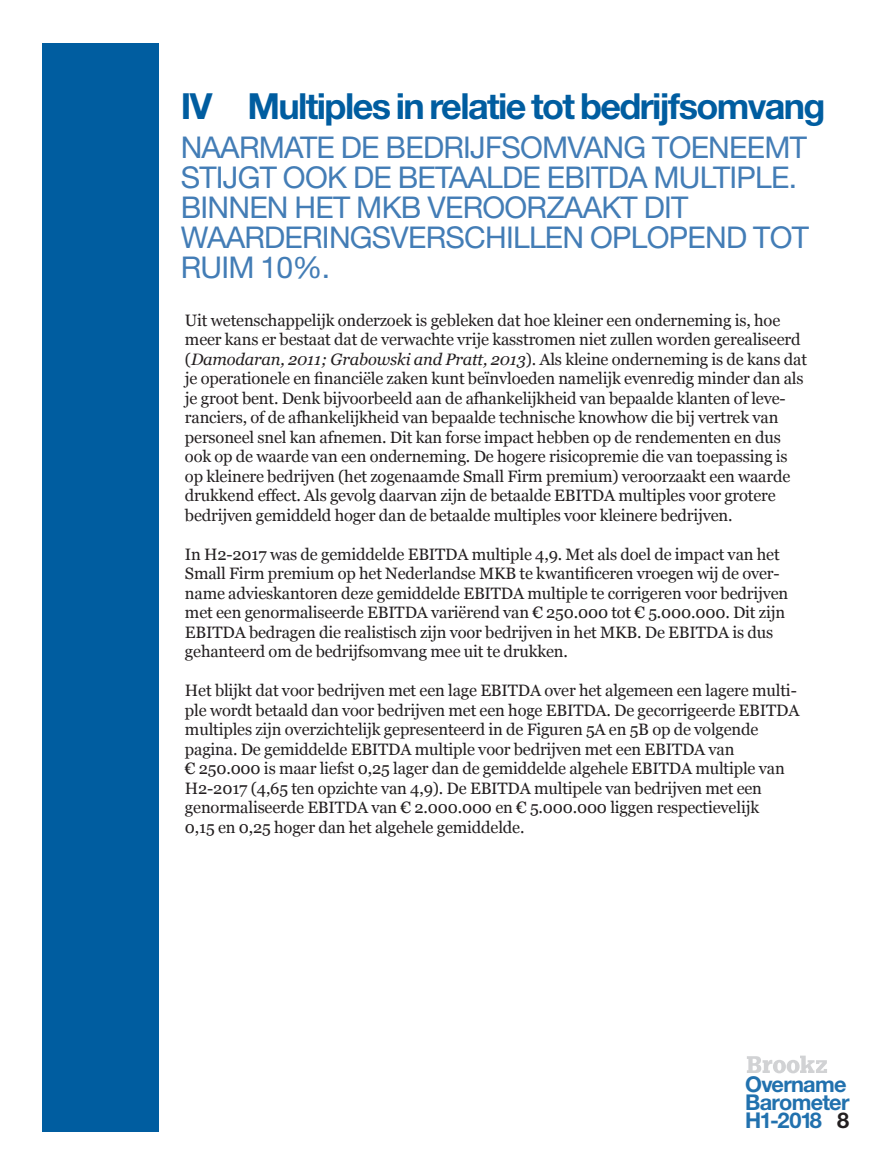
<style>
.page{position:relative;width:893px;height:1174px;background:#fff}
.page>*{position:absolute;margin:0;border:0;box-sizing:border-box;transform-origin:0 0}
.Kop_Helvetica{font:700 36px "Helvetica Neue LT Std";letter-spacing:-.045em;color:#005da0}
.Kaderkop{font:30px/30px "Helvetica Neue LT Std";letter-spacing:-.025em;color:#437db6}
.t1{font:700 21.75px/17.9px "Helvetica Neue LT Std";letter-spacing:-.035em;color:#2171ae}
.Kader{font:16.5px/19.5px "Georgia";letter-spacing:-.01em;color:#231f20}
.s1{font-style:italic}
.s2{color:#231f20}
</style>
<div class="page">
<svg style="left:747px;top:1055px;width:80px;height:18px"></svg>
<div style="left:43px;top:43px;width:116px;height:1088px;background:#005da0"></div>
<p class="Kop_Helvetica" style="left:181px;top:83px;width:646px">IV Multiples in relatie tot bedrijfsomvang</p>
<p class="Kaderkop" style="left:181px;top:131px;width:630px">NAARMATE DE BEDRIJFSOMVANG TOENEEMT<br>STIJGT OOK DE BETAALDE EBITDA MULTIPLE.<br>BINNEN HET MKB VEROORZAAKT DIT<br>WAARDERINGSVERSCHILLEN OPLOPEND TOT<br>RUIM 10%.</p>
<p class="Kader" style="left:185px;top:310px;width:624px">Uit wetenschappelijk onderzoek is gebleken dat hoe kleiner een onderneming is, hoe meer kans er bestaat dat de verwachte vrije kasstromen niet zullen worden gerealiseerd (<span class="s1">Damodaran, 2011; Grabowski and Pratt, 2013</span>). Als kleine onderneming is de kans dat je operationele en financiële zaken kunt beïnvloeden namelijk evenredig minder dan als je groot bent. Denk bijvoorbeeld aan de afhankelijkheid van bepaalde klanten of leve&shy;ranciers, of de afhankelijkheid van bepaalde technische knowhow die bij vertrek van personeel snel kan afnemen. Dit kan forse impact hebben op de rendementen en dus ook op de waarde van een onderneming. De hogere risicopremie die van toepassing is op kleinere bedrijven (het zogenaamde Small Firm premium) veroorzaakt een waarde drukkend effect. Als gevolg daarvan zijn de betaalde EBITDA multiples voor grotere bedrijven gemiddeld hoger dan de betaalde multiples voor kleinere bedrijven.</p>
<p class="Kader" style="left:185px;top:544px;width:605px">In H2-2017 was de gemiddelde EBITDA multiple 4,9. Met als doel de impact van het Small Firm premium op het Nederlandse MKB te kwantificeren vroegen wij de over&shy;name advieskantoren deze gemiddelde EBITDA multiple te corrigeren voor bedrijven met een genormaliseerde EBITDA variërend van € 250.000 tot € 5.000.000. Dit zijn EBITDA bedragen die realistisch zijn voor bedrijven in het MKB. De EBITDA is dus gehanteerd om de bedrijfsomvang mee uit te drukken.</p>
<p class="Kader" style="left:185px;top:681px;width:616px">Het blijkt dat voor bedrijven met een lage EBITDA over het algemeen een lagere multi&shy;ple wordt betaald dan voor bedrijven met een hoge EBITDA. De gecorrigeerde EBITDA multiples zijn overzichtelijk gepresenteerd in de Figuren 5A en 5B op de volgende pagina. De gemiddelde EBITDA multiple voor bedrijven met een EBITDA van<br>€ 250.000 is maar liefst 0,25 lager dan de gemiddelde algehele EBITDA multiple van H2-2017 (4,65 ten opzichte van 4,9). De EBITDA multipele van bedrijven met een genormaliseerde EBITDA van € 2.000.000 en € 5.000.000 liggen respectievelijk<br>0,15 en 0,25 hoger dan het algehele gemiddelde.</p>
<h3 class="t1" style="left:745px;top:1075px;width:106px">Overname<br>Barometer<br>H1-2018 <span class="s2">8</span></h3>
</div>
